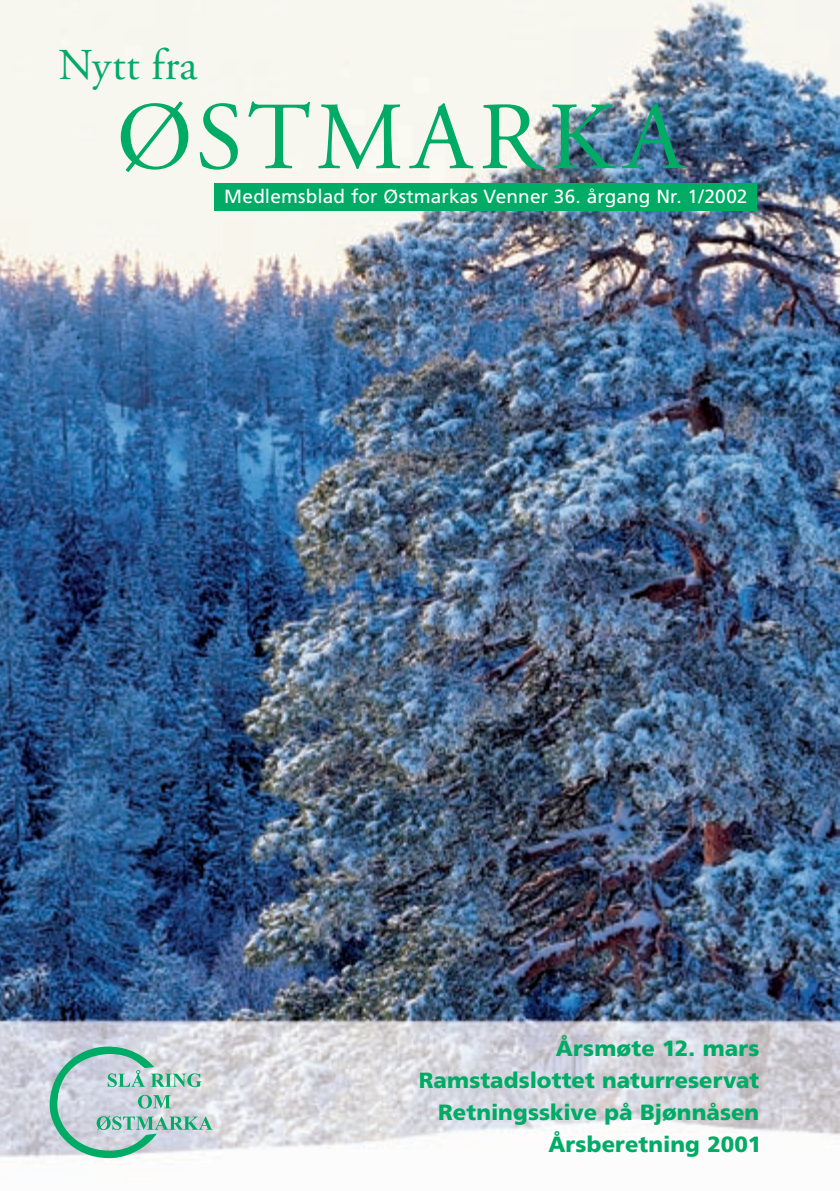
<style>
.page{position:relative;width:840px;height:1191px;background:#fff}
.page>*{position:absolute;margin:0;border:0;box-sizing:border-box;transform-origin:0 0}
.t1{font:96px "Adobe Garamond";letter-spacing:.075em;color:#00ab66}
.t2{font:44px "Adobe Garamond";letter-spacing:.01em;color:#00ab66}
.t3{font:900 22px/32px "Frutiger";letter-spacing:.005em;color:#00ab66;text-align:right}
.t4{font:19px "Frutiger";letter-spacing:.005em;color:#fff}
</style>
<div class="page">
<img style="left:0;top:0;width:839px;height:1159px">
<div style="left:214px;top:183px;width:542px;height:28px;background:#00ab66"></div>
<svg style="left:50px;top:1046px;width:162px;height:112px;background:#b0cecb"></svg>
<h2 class="t2" style="left:58px;top:42px;width:140px">Nytt fra</h2>
<h1 class="t1" style="left:116px;top:86px;width:569px">ØSTMARKA</h1>
<p class="t4" style="left:224px;top:185px;width:524px">Medlemsblad for Østmarkas Venner 36. årgang Nr. 1/2002</p>
<p class="t3" style="left:419px;top:1032px;width:343px">Årsmøte 12. mars<br>Ramstadslottet naturreservat<br>Retningsskive på Bjønnåsen<br>Årsberetning 2001</p>
</div>
